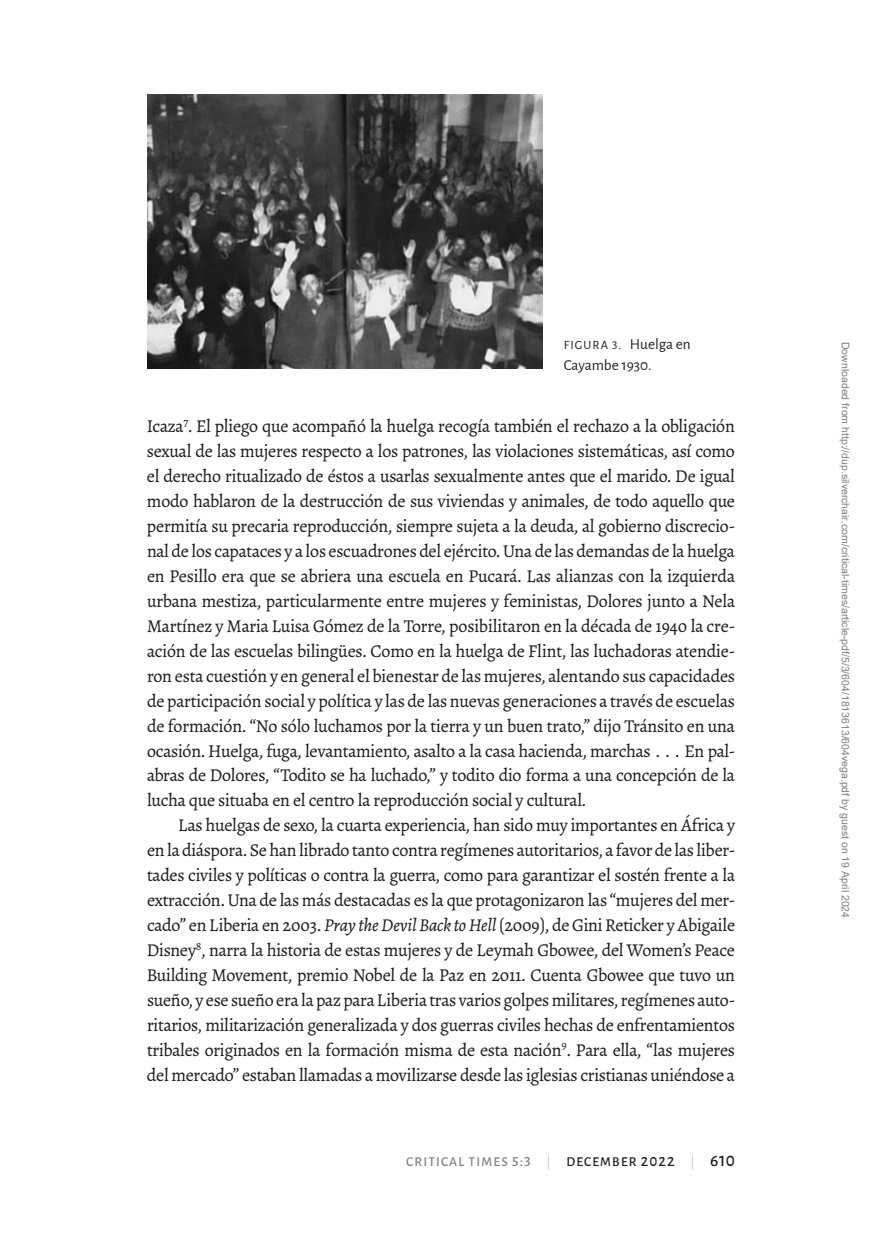
<style>
.page{position:relative;width:882px;height:1260px;background:#fff}
.page>*{position:absolute;margin:0;border:0;box-sizing:border-box;transform-origin:0 0}
.t1{font:18.2px/25px "Merope Basic";letter-spacing:-.01em;color:#231f20;text-align:justify}
.t2{font:15.4px "Alegreya Sans";color:#231f20}
.t3{font:500 13.65px "Alegreya Sans";letter-spacing:.09em;color:#808285}
.t4{font:12.6px "Alegreya Sans";letter-spacing:.09em;color:#231f20}
.t5{font:10.5px "Arial";color:#808080}
.s1{font-size:15.4px}
.s2{font-style:italic}
.s3{font-weight:300;color:#a8a9ad}
.s4{color:#231f20}
.s5{font-size:15.4px;color:#231f20}
.s6{font-size:17.5px;color:#231f20}
</style>
<div class="page">
<img style="left:147px;top:95px;width:395px;height:274px">
<p class="t4" style="left:564px;top:336px;width:128px">FIGURA 3. <span class="s1">Huelga en</span></p>
<p class="t2" style="left:564px;top:354px;width:90px">Cayambe 1930.</p>
<p class="t1" style="left:147px;top:413px;width:590px">Icaza<sup>7</sup>. El pliego que acompañó la huelga recogía también el rechazo a la obligación sexual de las mujeres respecto a los patrones, las violaciones sistemáticas, así como el derecho ritualizado de éstos a usarlas sexualmente antes que el marido. De igual modo hablaron de la destrucción de sus viviendas y animales, de todo aquello que permitía su precaria reproducción, siempre sujeta a la deuda, al gobierno discrecio&shy;nal de los capataces y a los escuadrones del ejército. Una de las demandas de la huelga en Pesillo era que se abriera una escuela en Pucará. Las alianzas con la izquierda urbana mestiza, particularmente entre mujeres y feministas, Dolores junto a Nela Martínez y Maria Luisa Gómez de la Torre, posibilitaron en la década de 1940 la cre&shy;ación de las escuelas bilingües. Como en la huelga de Flint, las luchadoras atendie&shy;ron esta cuestión y en general el bienestar de las mujeres, alentando sus capacidades de participación social y política y las de las nuevas generaciones a través de escuelas de formación. “No sólo luchamos por la tierra y un buen trato,” dijo Tránsito en una ocasión. Huelga, fuga, levantamiento, asalto a la casa hacienda, marchas . . . En pal&shy;abras de Dolores, “Todito se ha luchado,” y todito dio forma a una concepción de la lucha que situaba en el centro la reproducción social y cultural.</p>
<p class="t1" style="left:147px;top:812px;width:590px;text-indent:32px">Las huelgas de sexo, la cuarta experiencia, han sido muy importantes en África y en la diáspora. Se han librado tanto contra regímenes autoritarios, a favor de las liber&shy;tades civiles y políticas o contra la guerra, como para garantizar el sostén frente a la extracción. Una de las más destacadas es la que protagonizaron las “mujeres del mer&shy;cado” en Liberia en 2003. <span class="s2">Pray the Devil Back to Hell</span> (2009), de Gini Reticker y Abigaile Disney<sup>8</sup>, narra la historia de estas mujeres y de Leymah Gbowee, del Women’s Peace Building Movement, premio Nobel de la Paz en 2011. Cuenta Gbowee que tuvo un sueño, y ese sueño era la paz para Liberia tras varios golpes militares, regímenes auto&shy;ritarios, militarización generalizada y dos guerras civiles hechas de enfrentamientos tribales originados en la formación misma de esta nación<sup>9</sup>. Para ella, “las mujeres del mercado” estaban llamadas a movilizarse desde las iglesias cristianas uniéndose a</p>
<p class="t3" style="left:406px;top:1151px;width:330px">CRITICAL TIMES <span class="s1">5:3</span> <span class="s3">|</span> <span class="s4">DECEMBER</span> <span class="s5">2022</span> <span class="s3">|</span> <span class="s6">610</span></p>
<p class="t5" style="left:849px;top:342px;width:578px;rotate:90deg">Downloaded from http://dup.silverchair.com/critical-times/article-pdf/5/3/604/1813613/604vega.pdf by guest on 19 April 2024</p>
</div>
